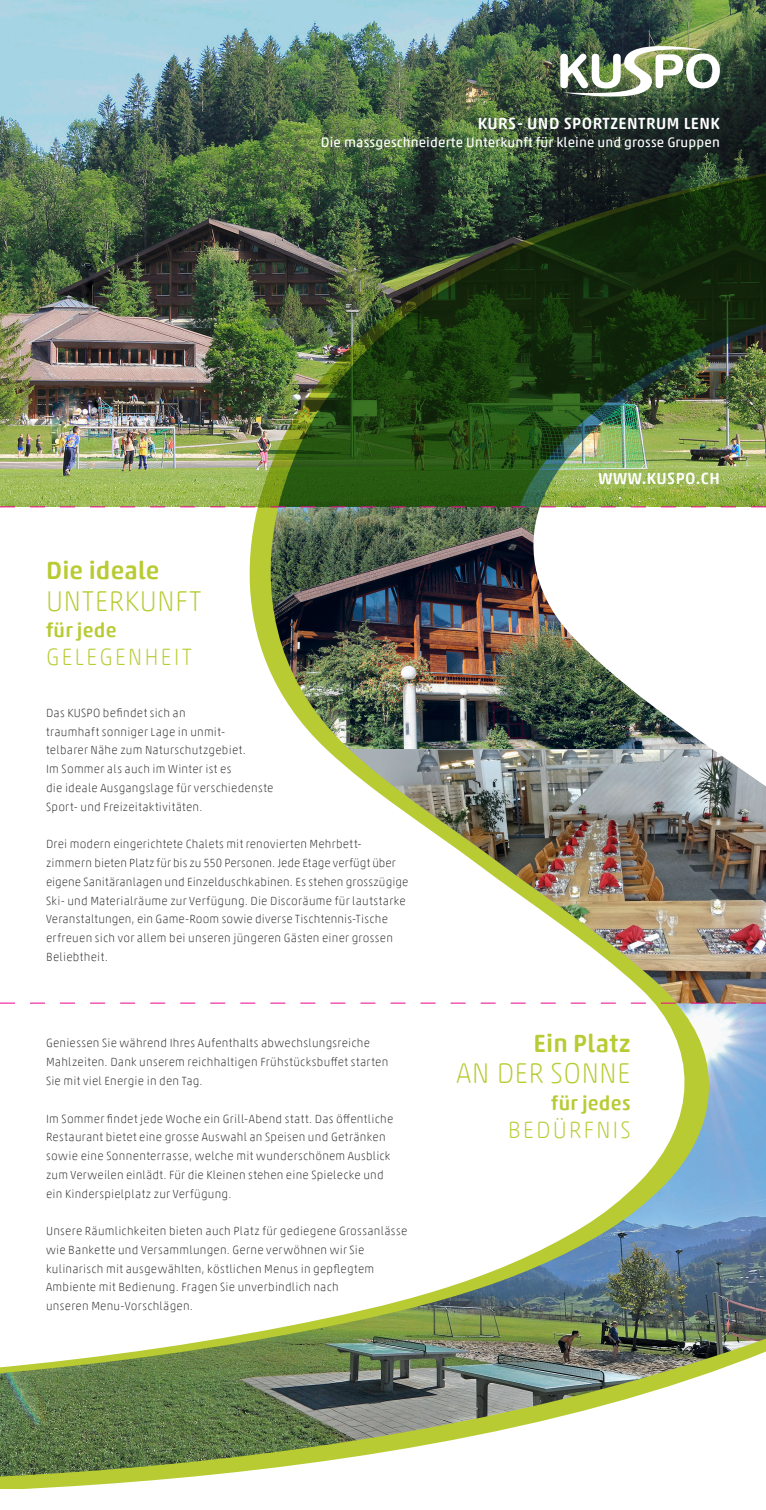
<style>
.page{position:relative;width:766px;height:1510px;background:#fff}
.page>*{position:absolute;margin:0;border:0;box-sizing:border-box;transform-origin:0 0}
.t1{font:100 28.75px "Akko Rounded Pro";letter-spacing:.015em;color:#b8cb32}
.t2{font:500 25px "Akko Rounded Pro";letter-spacing:.01em;color:#b8cb32}
.t3{font:100 23.75px "Akko Rounded Pro";letter-spacing:.085em;color:#b8cb32}
.t4{font:500 20px "Akko Rounded Pro";letter-spacing:.01em;color:#b8cb32}
.t5{font:500 16.25px "Akko Rounded Pro";letter-spacing:.03em;color:#fff}
.t6{font:13.75px "Akko Rounded Pro";letter-spacing:.01em;color:#fff}
.t7{font:100 11.88px/18.8px "Akko Rounded Pro";letter-spacing:.02em;color:#231f20}
</style>
<div class="page">
<img style="left:0;top:0;width:765px;height:156px">
<img style="left:0;top:156px;width:765px;height:1332px">
<img style="left:260px;top:507px;width:452px;height:242px">
<img style="left:0;top:1003px;width:765px;height:473px">
<img style="left:258px;top:136px;width:507px;height:370px">
<svg style="left:338px;top:749px;width:44px;height:253px"></svg>
<img style="left:382px;top:749px;width:383px;height:253px">
<img style="left:560px;top:45px;width:159px;height:52px">
<svg style="left:0;top:1002px;width:765px;height:1px"></svg>
<svg style="left:0;top:506px;width:765px;height:1px"></svg>
<h3 class="t5" style="left:477px;top:113px;width:243px">KURS- UND SPORTZENTRUM LENK</h3>
<p class="t6" style="left:321px;top:133px;width:400px">Die massgeschneiderte Unterkunft für kleine und grosse Gruppen</p>
<h2 class="t2" style="left:46px;top:555px;width:115px">Die ideale</h2>
<h1 class="t1" style="left:46px;top:583px;width:157px">UNTERKUNFT</h1>
<h3 class="t4" style="left:46px;top:617px;width:72px">für jede</h3>
<h3 class="t3" style="left:46px;top:642px;width:147px">GELEGENHEIT</h3>
<p class="t7" style="left:46px;top:703px;width:229px">Das KUSPO befindet sich an<br>traumhaft sonniger Lage in unmit-<br>telbarer Nähe zum Naturschutzgebiet.<br>Im Sommer als auch im Winter ist es<br>die ideale Ausgangslage für verschiedenste Sport- und Freizeitaktivitäten.</p>
<p class="t7" style="left:46px;top:834px;width:364px">Drei modern eingerichtete Chalets mit renovierten Mehrbett&shy;zimmern bieten Platz für bis zu 550 Personen. Jede Etage verfügt über eigene Sanitäranlagen und Einzelduschkabinen. Es stehen grosszügige Ski- und Materialräume zur Verfügung. Die Discoräume für lautstarke Veranstaltungen, ein Game-Room sowie diverse Tischtennis-Tische erfreuen sich vor allem bei unseren jüngeren Gästen einer grossen Beliebtheit.</p>
<p class="t7" style="left:46px;top:1033px;width:343px">Geniessen Sie während Ihres Aufenthalts abwechslungsreiche<br>Mahlzeiten. Dank unserem reichhaltigen Frühstücksbuffet starten<br>Sie mit viel Energie in den Tag.</p>
<p class="t7" style="left:46px;top:1108px;width:348px">Im Sommer findet jede Woche ein Grill-Abend statt. Das öffentliche Restaurant bietet eine grosse Auswahl an Speisen und Getränken sowie eine Sonnenterrasse, welche mit wunderschönem Ausblick zum Verweilen einlädt. Für die Kleinen stehen eine Spielecke und ein Kinderspielplatz zur Verfügung.</p>
<p class="t7" style="left:46px;top:1221px;width:362px">Unsere Räumlichkeiten bieten auch Platz für gediegene Grossanlässe wie Bankette und Versammlungen. Gerne verwöhnen wir Sie kulinarisch mit ausgewählten, köstlichen Menus in gepflegtem Ambiente mit Bedienung. Fragen Sie unverbindlich nach<br>unseren Menu-Vorschlägen.</p>
<h3 class="t5" style="left:598px;top:468px;width:123px">WWW.KUSPO.CH</h3>
<h2 class="t2" style="left:533px;top:1027px;width:98px">Ein Platz</h2>
<h1 class="t1" style="left:456px;top:1055px;width:176px">AN DER SONNE</h1>
<h3 class="t4" style="left:551px;top:1090px;width:81px">für jedes</h3>
<h3 class="t3" style="left:507px;top:1115px;width:124px">BEDÜRFNIS</h3>
</div>
